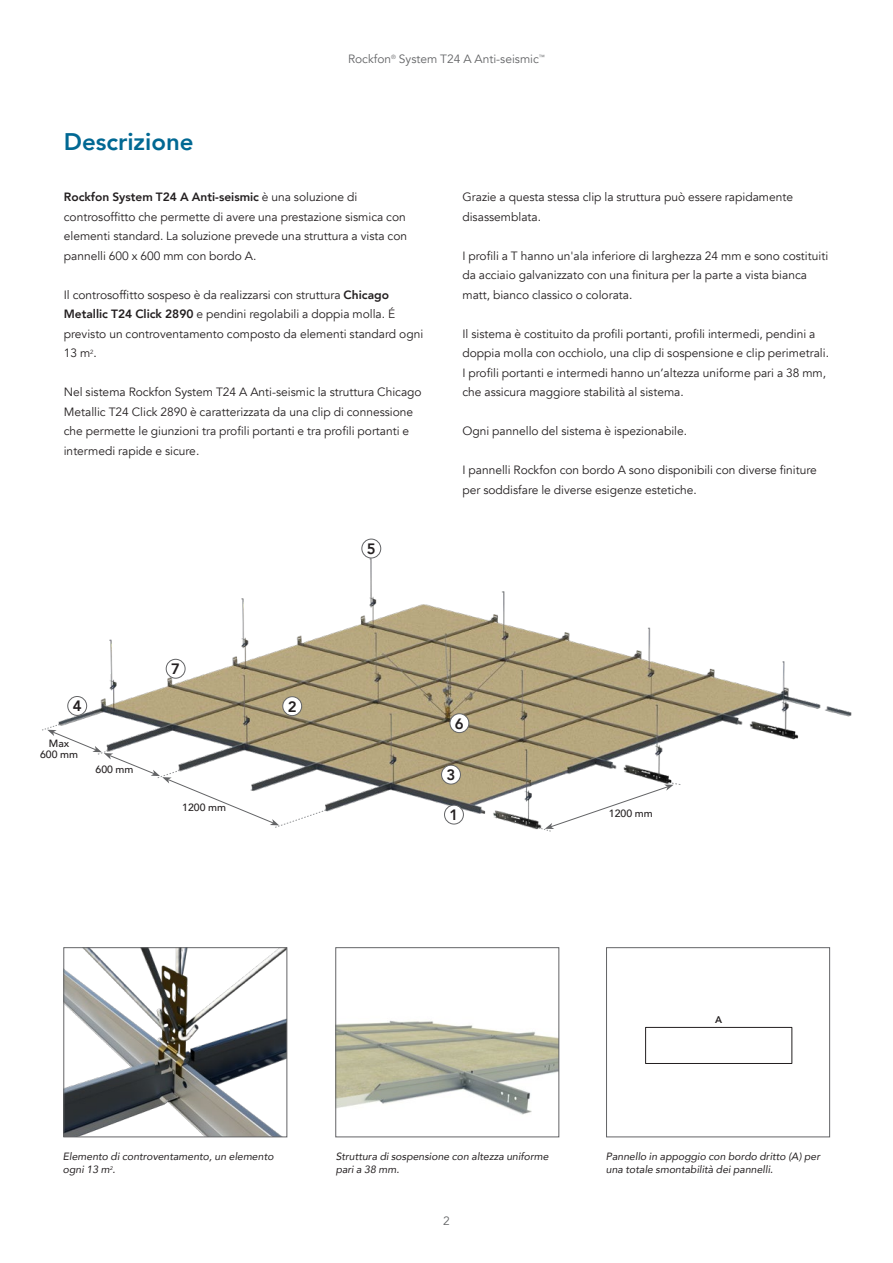
<style>
.page{position:relative;width:893px;height:1263px;background:#fff}
.page>*{position:absolute;margin:0;border:0;box-sizing:border-box;transform-origin:0 0}
.t1{font:800 24px "Avenir";color:#006893}
.t2{font:800 15px "Avenir";color:#231f20}
.t3{font:12px/19.5px "Avenir";color:#231f20}
.t4{font:12px "Avenir";color:#636466}
.t5{font:italic 10.5px/12.6px "Avenir";color:#231f20}
.t6{font:500 10.5px/10.5px "Avenir";color:#231f20;text-align:center}
.t7{font:800 9.6px "Avenir";color:#231f20}
.s1{font-weight:800}
</style>
<div class="page">
<img style="left:58px;top:542px;width:794px;height:288px">
<div style="left:68px;top:696px;width:19px;height:19px;background:#fff;border-radius:50%"></div>
<div style="left:68px;top:696px;width:19px;height:19px;border:1px solid #636466;border-radius:50%"></div>
<div style="left:166px;top:659px;width:19px;height:19px;background:#fff;border-radius:50%"></div>
<div style="left:166px;top:659px;width:19px;height:19px;border:1px solid #636466;border-radius:50%"></div>
<div style="left:283px;top:697px;width:19px;height:19px;background:#fff;border-radius:50%"></div>
<div style="left:283px;top:696px;width:19px;height:20px;border:1px solid #636466;border-radius:50%"></div>
<div style="left:450px;top:714px;width:19px;height:19px;background:#fff;border-radius:50%"></div>
<div style="left:450px;top:713px;width:19px;height:20px;border:1px solid #636466;border-radius:50%"></div>
<div style="left:442px;top:765px;width:18px;height:19px;background:#fff;border-radius:50%"></div>
<div style="left:441px;top:765px;width:20px;height:19px;border:1px solid #636466;border-radius:50%"></div>
<div style="left:444px;top:805px;width:19px;height:19px;background:#fff;border-radius:50%"></div>
<div style="left:444px;top:805px;width:20px;height:19px;border:1px solid #636466;border-radius:50%"></div>
<div style="left:362px;top:539px;width:19px;height:19px;background:#fff;border-radius:50%"></div>
<div style="left:362px;top:539px;width:19px;height:19px;border:1px solid #636466;border-radius:50%"></div>
<svg style="left:538px;top:782px;width:143px;height:50px"></svg>
<svg style="left:42px;top:724px;width:285px;height:104px"></svg>
<img style="left:338px;top:1020px;width:219px;height:95px">
<div style="left:336px;top:947px;width:223px;height:190px;border:1px solid #636466"></div>
<img style="left:66px;top:949px;width:219px;height:186px">
<div style="left:64px;top:947px;width:223px;height:190px;border:1px solid #636466"></div>
<div style="left:645px;top:1027px;width:147px;height:37px;border:1px solid #231f20"></div>
<div style="left:606px;top:947px;width:224px;height:190px;border:1px solid #636466"></div>
<h1 class="t1" style="left:64px;top:123px;width:131px">Descrizione</h1>
<p class="t4" style="left:348px;top:52px;width:198px">Rockfon<sup>®</sup> System T24 A Anti-seismic<sup>™</sup></p>
<p class="t3" style="left:64px;top:188px;width:345px"><span class="s1">Rockfon System T24 A Anti-seismic</span> è una soluzione di controsoffitto che permette di avere una prestazione sismica con elementi standard. La soluzione prevede una struttura a vista con pannelli 600 x 600 mm con bordo A.</p>
<p class="t3" style="left:64px;top:285px;width:361px">Il controsoffitto sospeso è da realizzarsi con struttura <span class="s1">Chicago Metallic T24 Click 2890</span> e pendini regolabili a doppia molla. É previsto un controventamento composto da elementi standard ogni 13 m<sup>2</sup>.</p>
<p class="t3" style="left:64px;top:383px;width:359px">Nel sistema Rockfon System T24 A Anti-seismic la struttura Chicago Metallic T24 Click 2890 è caratterizzata da una clip di connessione che permette le giunzioni tra profili portanti e tra profili portanti e intermedi rapide e sicure.</p>
<p class="t2" style="left:367px;top:537px;width:10px">5</p>
<p class="t3" style="left:462px;top:188px;width:332px">Grazie a questa stessa clip la struttura può essere rapidamente disassemblata.</p>
<p class="t3" style="left:462px;top:246px;width:367px">I profili a T hanno un'ala inferiore di larghezza 24 mm e sono costituiti da acciaio galvanizzato con una finitura per la parte a vista bianca matt, bianco classico o colorata.</p>
<p class="t3" style="left:462px;top:324px;width:368px">Il sistema è costituito da profili portanti, profili intermedi, pendini a doppia molla con occhiolo, una clip di sospensione e clip perimetrali.<br>I profili portanti e intermedi hanno un’altezza uniforme pari a 38 mm, che assicura maggiore stabilità al sistema.</p>
<p class="t3" style="left:462px;top:422px;width:226px">Ogni pannello del sistema è ispezionabile.</p>
<p class="t3" style="left:462px;top:461px;width:356px">I pannelli Rockfon con bordo A sono disponibili con diverse finiture per soddisfare le diverse esigenze estetiche.</p>
<p class="t2" style="left:73px;top:694px;width:10px">4</p>
<p class="t6" style="left:40px;top:738px;width:39px">Max<br>600 mm</p>
<p class="t6" style="left:96px;top:763px;width:39px">600 mm</p>
<p class="t2" style="left:171px;top:657px;width:10px">7</p>
<p class="t6" style="left:182px;top:801px;width:45px">1200 mm</p>
<p class="t2" style="left:288px;top:695px;width:10px">2</p>
<p class="t2" style="left:455px;top:712px;width:10px">6</p>
<p class="t2" style="left:447px;top:763px;width:10px">3</p>
<p class="t2" style="left:449px;top:803px;width:10px">1</p>
<p class="t6" style="left:609px;top:808px;width:45px">1200 mm</p>
<p class="t7" style="left:715px;top:1012px;width:8px">A</p>
<p class="t5" style="left:63px;top:1150px;width:212px">Elemento di controventamento, un elemento ogni 13 m<sup>2</sup>.</p>
<p class="t5" style="left:606px;top:1150px;width:216px">Pannello in appoggio con bordo dritto (A) per una totale smontabilità dei pannelli.</p>
<p class="t5" style="left:336px;top:1150px;width:214px">Struttura di sospensione con altezza uniforme pari a 38 mm.</p>
<p class="t4" style="left:443px;top:1213px;width:8px">2</p>
</div>
